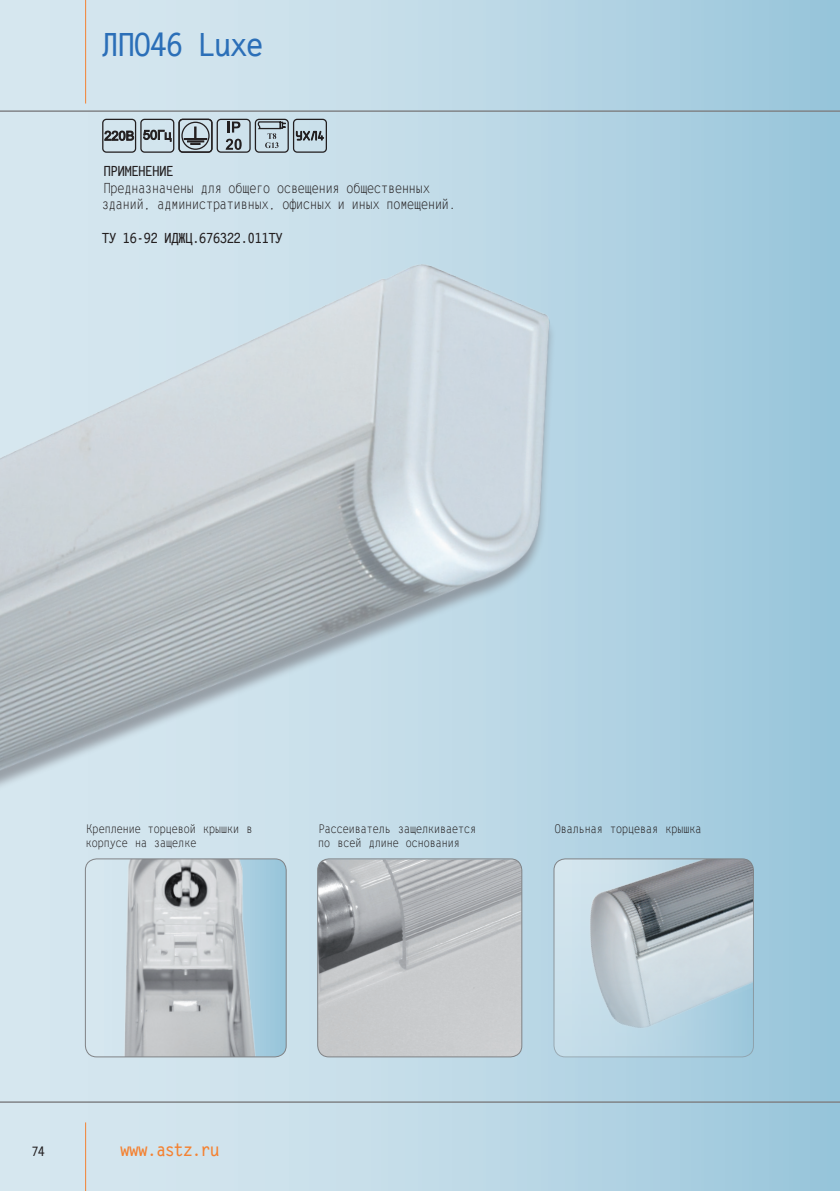
<style>
.page{position:relative;width:840px;height:1191px;background:#fff}
.page>*{position:absolute;margin:0;border:0;box-sizing:border-box;transform-origin:0 0}
.t1{font:700 32px "Letter Gothic";color:#2b6fb8}
.t2{font:700 17.8px "Letter Gothic";color:#f48232}
.t3{font:14px/16.8px "Letter Gothic";letter-spacing:-.005em;color:#231f20}
.t4{font:700 14px "Letter Gothic";letter-spacing:-.005em;color:#231f20}
.t5{font:700 13px "Letter Gothic";color:#231f20}
.t6{font:12px/14.4px "Letter Gothic";color:#231f20}
</style>
<div class="page">
<div style="left:0;top:0;width:839px;height:1191px;background:linear-gradient(to right,#dfebf1,#9dc8dc)"></div>
<hr style="left:85px;top:0;width:1px;height:104px;background:#f48232">
<hr style="left:85px;top:1122px;width:1px;height:69px;background:#f48232">
<hr style="left:0;top:1101px;width:839px;height:1px;background:#808285">
<hr style="left:0;top:111px;width:839px;height:1px;background:#808285">
<img style="left:553px;top:859px;width:200px;height:198px">
<div style="left:553px;top:858px;width:200px;height:199px;border:1px solid #808285;border-radius:11px"></div>
<img style="left:0;top:72px;width:768px;height:722px">
<img style="left:317px;top:859px;width:204px;height:198px">
<div style="left:317px;top:858px;width:205px;height:199px;border:1px solid #808285;border-radius:11px"></div>
<img style="left:85px;top:859px;width:201px;height:198px">
<div style="left:85px;top:858px;width:201px;height:199px;border:1px solid #808285;border-radius:11px"></div>
<div style="left:140px;top:119px;width:34px;height:34px;border:1px solid #231f20;border-radius:4px"></div>
<svg style="left:143px;top:130px;width:29px;height:12px"></svg>
<div style="left:293px;top:119px;width:34px;height:34px;border:1px solid #231f20;border-radius:4px"></div>
<svg style="left:295px;top:127px;width:29px;height:17px"></svg>
<div style="left:102px;top:119px;width:34px;height:34px;border:1px solid #231f20;border-radius:4px"></div>
<svg style="left:104px;top:130px;width:30px;height:13px"></svg>
<svg style="left:178px;top:119px;width:108px;height:34px"></svg>
<div style="left:255px;top:119px;width:34px;height:34px;border:1px solid #231f20;border-radius:4px"></div>
<h1 class="t1" style="left:102px;top:25px;width:162px">ЛПО46 Luxe</h1>
<p class="t4" style="left:104px;top:162px;width:15px">Применение</p>
<p class="t3" style="left:102px;top:179px;width:355px">Предназначены для общего освещения общественных зданий, административных, офисных и иных помещений.</p>
<p class="t4" style="left:102px;top:229px;width:182px">ТУ 16-92 ИДЖЦ.676322.011ТУ</p>
<p class="t6" style="left:86px;top:821px;width:168px">Крепление торцевой крышки в корпусе на защелке</p>
<p class="t6" style="left:318px;top:821px;width:159px">Рассеиватель защелкивается</p>
<p class="t6" style="left:554px;top:821px;width:148px">Овальная торцевая крышка</p>
<p class="t6" style="left:318px;top:836px;width:143px">по всей длине основания</p>
<p class="t5" style="left:32px;top:1142px;width:14px">74</p>
<h2 class="t2" style="left:120px;top:1138px;width:100px">www.astz.ru</h2>
</div>
